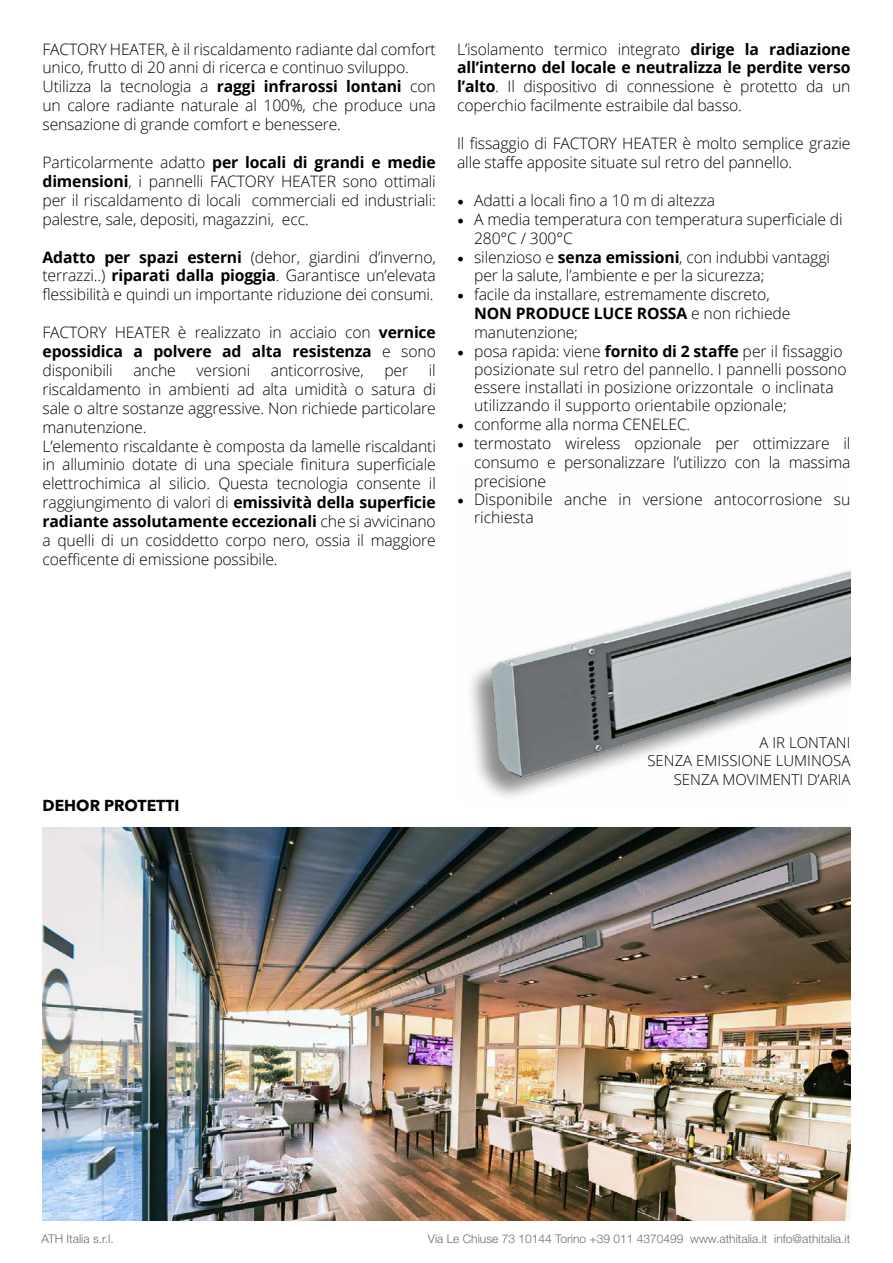
<style>
.page{position:relative;width:893px;height:1263px;background:#fff}
.page>*{position:absolute;margin:0;border:0;box-sizing:border-box;transform-origin:0 0}
.t1{font:300 15.75px/18.9px "Open Sans";letter-spacing:-.01em;color:#000}
.t2{font:700 15.75px "Avenir Next LT Pro";color:#000}
.t3{font:300 15px "Open Sans";color:#000}
.t4{font:300 12px "Helvetica Neue LT Std";color:#6d6e71}
.s1{font-weight:700}
.s2{font-family:"Minion Pro";font-weight:400;font-size:18px}
</style>
<div class="page">
<img style="left:43px;top:827px;width:807px;height:393px">
<img style="left:471px;top:571px;width:379px;height:227px">
<p class="t1" style="left:43px;top:39px;width:395px">FACTORY HEATER, è il riscaldamento radiante dal comfort unico, frutto di 20 anni di ricerca e continuo sviluppo.<br>Utilizza la tecnologia a <span class="s1">raggi infrarossi lontani</span> con un calore radiante naturale al 100%, che produce una sensazione di grande comfort e benessere.</p>
<p class="t1" style="left:43px;top:152px;width:395px;text-align:justify">Particolarmente adatto <span class="s1">per locali di grandi e medie dimensioni</span>, i pannelli FACTORY HEATER sono ottimali per il riscaldamento di locali commerciali ed industriali: palestre, sale, depositi, magazzini, ecc.</p>
<p class="t1" style="left:43px;top:247px;width:395px;text-align:justify"><span class="s1">Adatto per spazi esterni</span> (dehor, giardini d’inverno, terrazzi..) <span class="s1">riparati dalla pioggia</span>. Garantisce un’elevata flessibilità e quindi un importante riduzione dei consumi.</p>
<p class="t1" style="left:43px;top:322px;width:395px;text-align:justify">FACTORY HEATER è realizzato in acciaio con <span class="s1">vernice epossidica a polvere ad alta resistenza</span> e sono disponibili</p>
<p class="t1" style="left:43px;top:360px;width:395px;text-indent:386px">il riscaldamento in ambienti ad alta umidità o satura di sale o altre sostanze aggressive. Non richiede particolare manutenzione.<br>L’elemento riscaldante è composta da lamelle riscaldanti in alluminio dotate di una speciale finitura superficiale elettrochimica al silicio. Questa tecnologia consente il raggiungimento di valori di <span class="s1">emissività della superficie radiante assolutamente eccezionali</span> che si avvicinano a quelli di un cosiddetto corpo nero, ossia il maggiore coefficente di emissione possibile.</p>
<p class="t1" style="left:133px;top:360px;width:44px">anche</p>
<p class="t1" style="left:196px;top:360px;width:55px">versioni</p>
<p class="t1" style="left:271px;top:360px;width:94px">anticorrosive,</p>
<p class="t1" style="left:384px;top:360px;width:25px">per</p>
<p class="t1" style="left:457px;top:39px;width:395px;text-align:justify">L’isolamento termico integrato <span class="s1">dirige la radiazione all’interno del locale e neutralizza le perdite verso l’alto</span>. Il dispositivo di connessione è protetto da un coperchio facilmente estraibile dal basso.</p>
<p class="t1" style="left:457px;top:133px;width:395px">Il fissaggio di FACTORY HEATER è molto semplice grazie alle staffe apposite situate sul retro del pannello.</p>
<p class="t1" style="left:457px;top:190px;width:260px"><span class="s2">•</span> Adatti a locali fino a 10 m di altezza</p>
<p class="t1" style="left:474px;top:209px;width:370px;text-indent:-17px"><span class="s2">•</span> A media temperatura con temperatura superficiale di<br>280°C / 300°C</p>
<p class="t1" style="left:474px;top:247px;width:357px;text-indent:-17px"><span class="s2">•</span> silenzioso e <span class="s1">senza emissioni</span>, con indubbi vantaggi per la salute, l’ambiente e per la sicurezza;</p>
<p class="t1" style="left:474px;top:285px;width:318px;text-indent:-17px"><span class="s2">•</span> facile da installare, estremamente discreto,<br><span class="s1">NON PRODUCE LUCE ROSSA</span> e non richiede manutenzione;</p>
<p class="t1" style="left:474px;top:342px;width:374px;line-height:18px;text-indent:-17px"><span class="s2">•</span> posa rapida: viene <span class="s1">fornito di 2 staffe</span> per il fissaggio posizionate sul retro del pannello. I pannelli possono essere installati in posizione orizzontale o inclinata utilizzando il supporto orientabile opzionale;</p>
<p class="t1" style="left:457px;top:414px;width:235px"><span class="s2">•</span> conforme alla norma CENELEC.</p>
<p class="t1" style="left:474px;top:433px;width:378px;text-align:justify;text-indent:-17px"><span class="s2">•</span> termostato wireless opzionale per ottimizzare il consumo e personalizzare l’utilizzo con la massima precisione</p>
<p class="t1" style="left:474px;top:489px;width:378px;line-height:18px;text-indent:-17px"><span class="s2">•</span> Disponibile anche in versione antocorrosione su richiesta</p>
<p class="t2" style="left:43px;top:796px;width:139px">DEHOR PROTETTI</p>
<p class="t3" style="left:759px;top:732px;width:92px">A IR LONTANI</p>
<p class="t3" style="left:647px;top:750px;width:205px">SENZA EMISSIONE LUMINOSA</p>
<p class="t3" style="left:674px;top:769px;width:178px">SENZA MOVIMENTI D’ARIA</p>
<p class="t4" style="left:41px;top:1232px;width:74px">ATH Italia s.r.l.</p>
<p class="t4" style="left:428px;top:1232px;width:424px">Via Le Chiuse 73 10144 Torino +39 011 4370499 www.athitalia.it info@athitalia.it</p>
</div>
